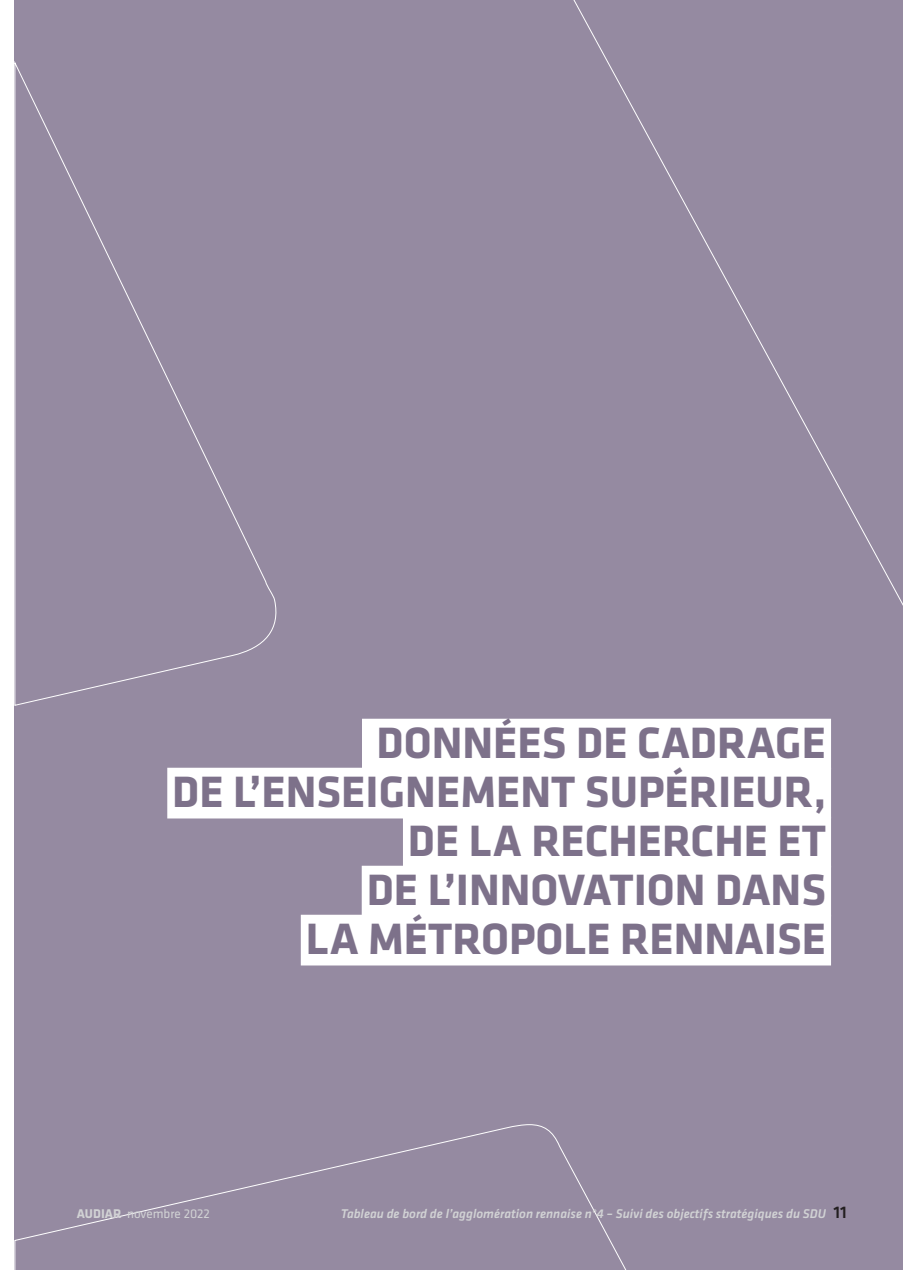
<style>
.page{position:relative;width:903px;height:1270px;background:#fff}
.page>*{position:absolute;margin:0;border:0;box-sizing:border-box;transform-origin:0 0}
.TP_niv1{font:700 45.5px "Klavika";color:#7d718a}
.t1{font:italic 500 13.12px "Klavika";color:#d1d2d4}
.t2{font:13.12px "Klavika";color:#d1d2d4}
.s1{font-weight:700}
.s2{font-style:normal;font-size:17.5px;color:#231f20}
</style>
<div class="page">
<div style="left:15px;top:0;width:888px;height:1270px;background:#958aa1"></div>
<svg style="left:14px;top:59px;width:263px;height:647px"></svg>
<svg style="left:573px;top:0;width:330px;height:606px"></svg>
<svg style="left:14px;top:1124px;width:613px;height:146px"></svg>
<div style="left:362px;top:719px;width:469px;height:50px;background:#fff"></div>
<div style="left:167px;top:768px;width:664px;height:50px;background:#fff"></div>
<div style="left:403px;top:817px;width:428px;height:50px;background:#fff"></div>
<div style="left:362px;top:866px;width:469px;height:50px;background:#fff"></div>
<div style="left:301px;top:915px;width:530px;height:50px;background:#fff"></div>
<p class="TP_niv1" style="left:376px;top:719px;width:451px">DONNÉES DE CADRAGE</p>
<p class="TP_niv1" style="left:172px;top:768px;width:655px">DE L’ENSEIGNEMENT SUPÉRIEUR,</p>
<p class="TP_niv1" style="left:408px;top:817px;width:420px">DE LA RECHERCHE ET</p>
<p class="TP_niv1" style="left:367px;top:866px;width:461px">DE L’INNOVATION DANS</p>
<p class="TP_niv1" style="left:306px;top:915px;width:522px">LA MÉTROPOLE RENNAISE</p>
<p class="t2" style="left:77px;top:1206px;width:135px"><span class="s1">AUDIAR</span> novembre 2022</p>
<p class="t1" style="left:341px;top:1206px;width:507px">Tableau de bord de l’agglomération rennaise n°4 – Suivi des objectifs stratégiques du SDU <span class="s2">11</span></p>
</div>
